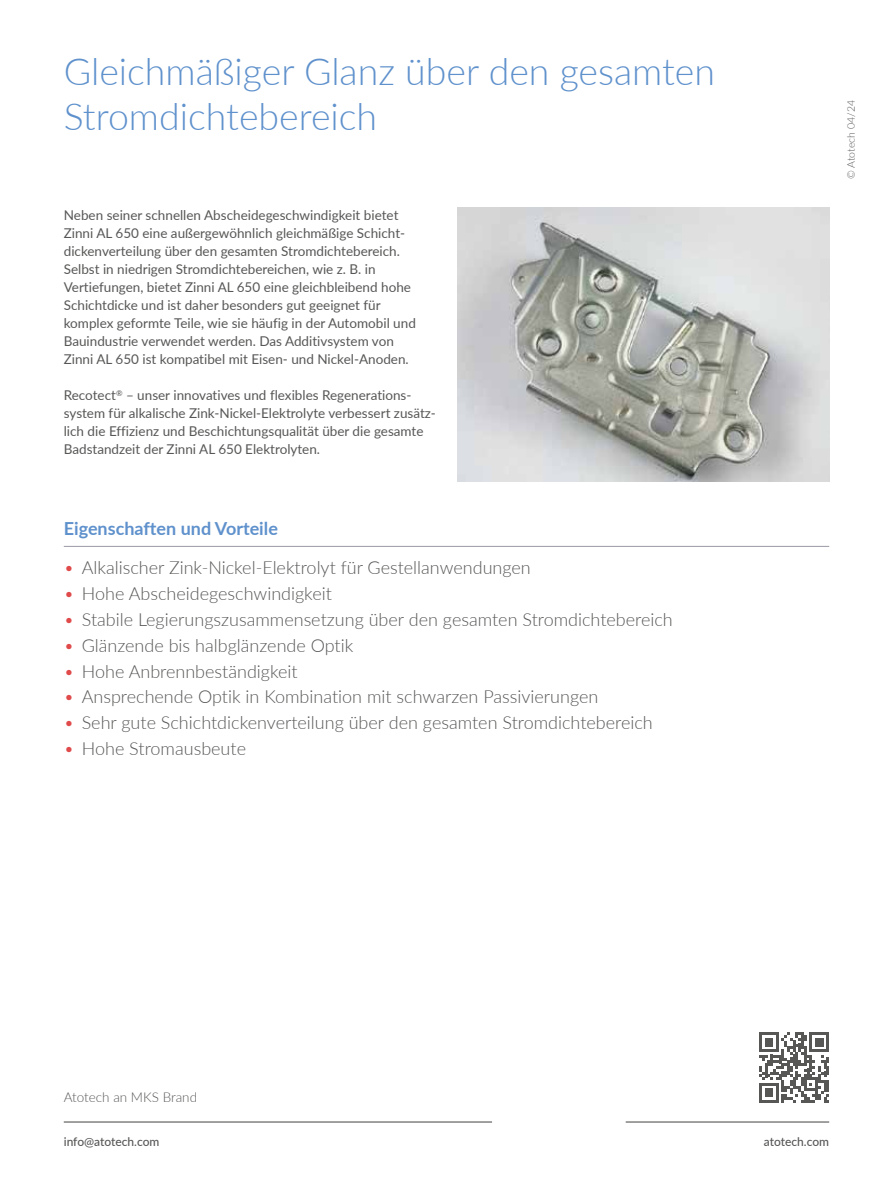
<style>
.page{position:relative;width:893px;height:1191px;background:#fff}
.page>*{position:absolute;margin:0;border:0;box-sizing:border-box;transform-origin:0 0}
.t1{font:300 37.5px/45px "Lato";color:#5f91cc}
.t2{font:300 18px "Lato";color:#575756}
.t3{font:700 18px "Lato";color:#5f91cc}
.t4{font:13.5px/18px "Lato";color:#575756}
.t5{font:300 13.5px "Lato";color:#575756}
.t6{font:500 12px "Lato";letter-spacing:-.005em;color:#575756}
.t7{font:300 10.5px "Lato";color:#575756}
.s1{color:#e04a4b}
</style>
<div class="page">
<hr style="left:64px;top:546px;width:765px;height:1px;background:#a4a4af">
<img style="left:457px;top:207px;width:372px;height:274px">
<hr style="left:64px;top:1121px;width:428px;height:1px;background:#575756">
<hr style="left:626px;top:1121px;width:203px;height:1px;background:#575756">
<svg style="left:759px;top:1032px;width:70px;height:70px"></svg>
<h1 class="t1" style="left:64px;top:48px;width:653px">Gleichmäßiger Glanz über den gesamten<br>Stromdichtebereich</h1>
<p class="t4" style="left:64px;top:206px;width:354px">Neben seiner schnellen Abscheidegeschwindigkeit bietet Zinni AL 650 eine außergewöhnlich gleichmäßige Schicht&shy;dickenverteilung über den gesamten Stromdichtebereich.<br>Selbst in niedrigen Stromdichtebereichen, wie z. B. in Vertiefungen, bietet Zinni AL 650 eine gleichbleibend hohe Schichtdicke und ist daher besonders gut geeignet für komplex geformte Teile, wie sie häufig in der Automobil und Bauindustrie verwendet werden. Das Additivsystem von Zinni AL 650 ist kompatibel mit Eisen- und Nickel-Anoden.</p>
<p class="t4" style="left:64px;top:386px;width:374px">Recotect<sup>®</sup> – unser innovatives und flexibles Regenerations&shy;system für alkalische Zink-Nickel-Elektrolyte verbessert zusätz&shy;lich die Effizienz und Beschichtungsqualität über die gesamte Badstandzeit der Zinni AL 650 Elektrolyten.</p>
<h2 class="t3" style="left:64px;top:515px;width:216px">Eigenschaften und Vorteile</h2>
<h2 class="t2" style="left:64px;top:555px;width:469px"><span class="s1">•</span> Alkalischer Zink-Nickel-Elektrolyt für Gestellanwendungen</h2>
<h2 class="t2" style="left:64px;top:581px;width:270px"><span class="s1">•</span> Hohe Abscheidegeschwindigkeit</h2>
<h2 class="t2" style="left:64px;top:607px;width:611px"><span class="s1">•</span> Stabile Legierungszusammensetzung über den gesamten Stromdichtebereich</h2>
<h2 class="t2" style="left:64px;top:632px;width:291px"><span class="s1">•</span> Glänzende bis halbglänzende Optik</h2>
<h2 class="t2" style="left:64px;top:658px;width:235px"><span class="s1">•</span> Hohe Anbrennbeständigkeit</h2>
<h2 class="t2" style="left:64px;top:684px;width:536px"><span class="s1">•</span> Ansprechende Optik in Kombination mit schwarzen Passivierungen</h2>
<h2 class="t2" style="left:64px;top:710px;width:591px"><span class="s1">•</span> Sehr gute Schichtdickenverteilung über den gesamten Stromdichtebereich</h2>
<h2 class="t2" style="left:64px;top:736px;width:184px"><span class="s1">•</span> Hohe Stromausbeute</h2>
<p class="t7" style="left:844px;top:179px;width:80px;rotate:-90deg">© Atotech 04/24</p>
<p class="t5" style="left:64px;top:1088px;width:135px">Atotech an MKS Brand</p>
<p class="t6" style="left:64px;top:1133px;width:97px">info@atotech.com</p>
<p class="t6" style="left:764px;top:1133px;width:67px">atotech.com</p>
</div>
